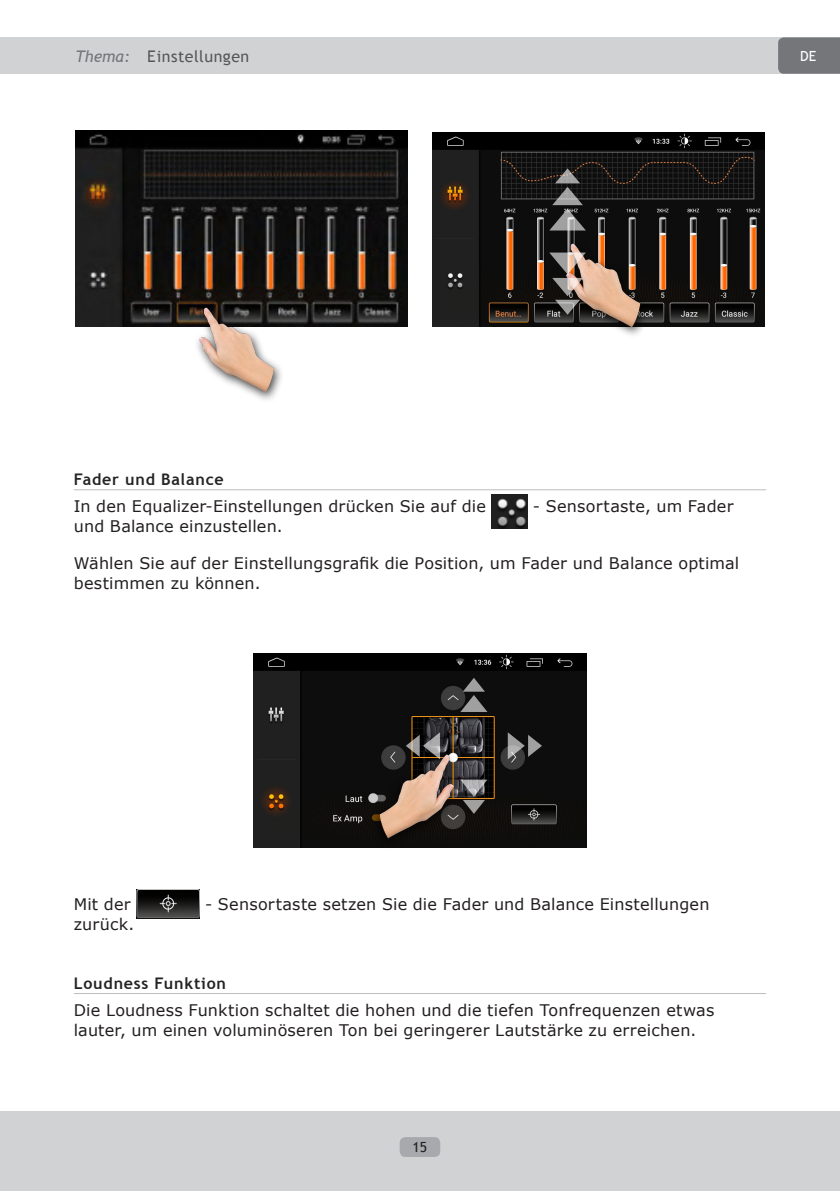
<style>
.page{position:relative;width:840px;height:1191px;background:#fff}
.page>*{position:absolute;margin:0;border:0;box-sizing:border-box;transform-origin:0 0}
.Text-Absatz{font:16px/20px "Verdana";letter-spacing:.01em;color:#231f20}
.Themaunterteilungen{font:700 16px "Trebuchet MS";letter-spacing:.05em;color:#242424}
.t1{font:16px "Trebuchet MS";letter-spacing:.03em;color:#000}
.t2{font:14px "Trebuchet MS";color:#231f20}
.t3{font:14px "Trebuchet MS";color:#fff}
.s1{font-style:italic;color:#757679}
</style>
<div class="page">
<div style="left:0;top:1111px;width:839px;height:80px;background:#d1d2d4"></div>
<div style="left:399px;top:1137px;width:41px;height:20px;background:#a8a9ad;border-radius:6px"></div>
<div style="left:0;top:37px;width:839px;height:37px;background:#d1d2d4"></div>
<svg style="left:778px;top:37px;width:61px;height:37px;background:#77787b"></svg>
<hr style="left:74px;top:489px;width:691px;height:1px;background:#bcbdc0">
<hr style="left:74px;top:993px;width:691px;height:1px;background:#bcbdc0">
<img style="left:75px;top:131px;width:332px;height:196px">
<img style="left:189px;top:299px;width:110px;height:101px">
<img style="left:432px;top:132px;width:332px;height:194px">
<img style="left:555px;top:234px;width:110px;height:101px">
<svg style="left:549px;top:252px;width:36px;height:63px;background:#736963"></svg>
<svg style="left:549px;top:168px;width:36px;height:62px;background:#4d4c4c"></svg>
<img style="left:491px;top:495px;width:36px;height:34px">
<img style="left:254px;top:653px;width:331px;height:194px">
<img style="left:354px;top:745px;width:110px;height:103px">
<svg style="left:460px;top:779px;width:27px;height:35px"></svg>
<svg style="left:460px;top:678px;width:27px;height:34px"></svg>
<svg style="left:405px;top:732px;width:35px;height:27px"></svg>
<svg style="left:507px;top:732px;width:34px;height:27px"></svg>
<img style="left:136px;top:890px;width:63px;height:28px">
<p class="t1" style="left:75px;top:47px;width:175px"><span class="s1">Thema:</span> Einstellungen</p>
<p class="t3" style="left:799px;top:48px;width:18px">DE</p>
<p class="Themaunterteilungen" style="left:74px;top:469px;width:151px">Fader und Balance</p>
<p class="Text-Absatz" style="left:74px;top:496px;width:413px">In den Equalizer-Einstellungen drücken Sie auf die</p>
<p class="Text-Absatz" style="left:532px;top:496px;width:202px">- Sensortaste, um Fader</p>
<p class="Text-Absatz" style="left:74px;top:516px;width:210px">und Balance einzustellen.</p>
<p class="Text-Absatz" style="left:74px;top:553px;width:666px">Wählen Sie auf der Einstellungsgrafik die Position, um Fader und Balance optimal bestimmen zu können.</p>
<p class="Text-Absatz" style="left:74px;top:893px;width:58px">Mit der</p>
<p class="Text-Absatz" style="left:205px;top:893px;width:505px">- Sensortaste setzen Sie die Fader und Balance Einstellungen</p>
<p class="Text-Absatz" style="left:74px;top:913px;width:62px">zurück.</p>
<p class="Themaunterteilungen" style="left:74px;top:973px;width:154px">Loudness Funktion</p>
<p class="Text-Absatz" style="left:74px;top:1000px;width:641px">Die Loudness Funktion schaltet die hohen und die tiefen Tonfrequenzen etwas lauter, um einen voluminöseren Ton bei geringerer Lautstärke zu erreichen.</p>
<p class="t2" style="left:412px;top:1139px;width:16px">15</p>
</div>
